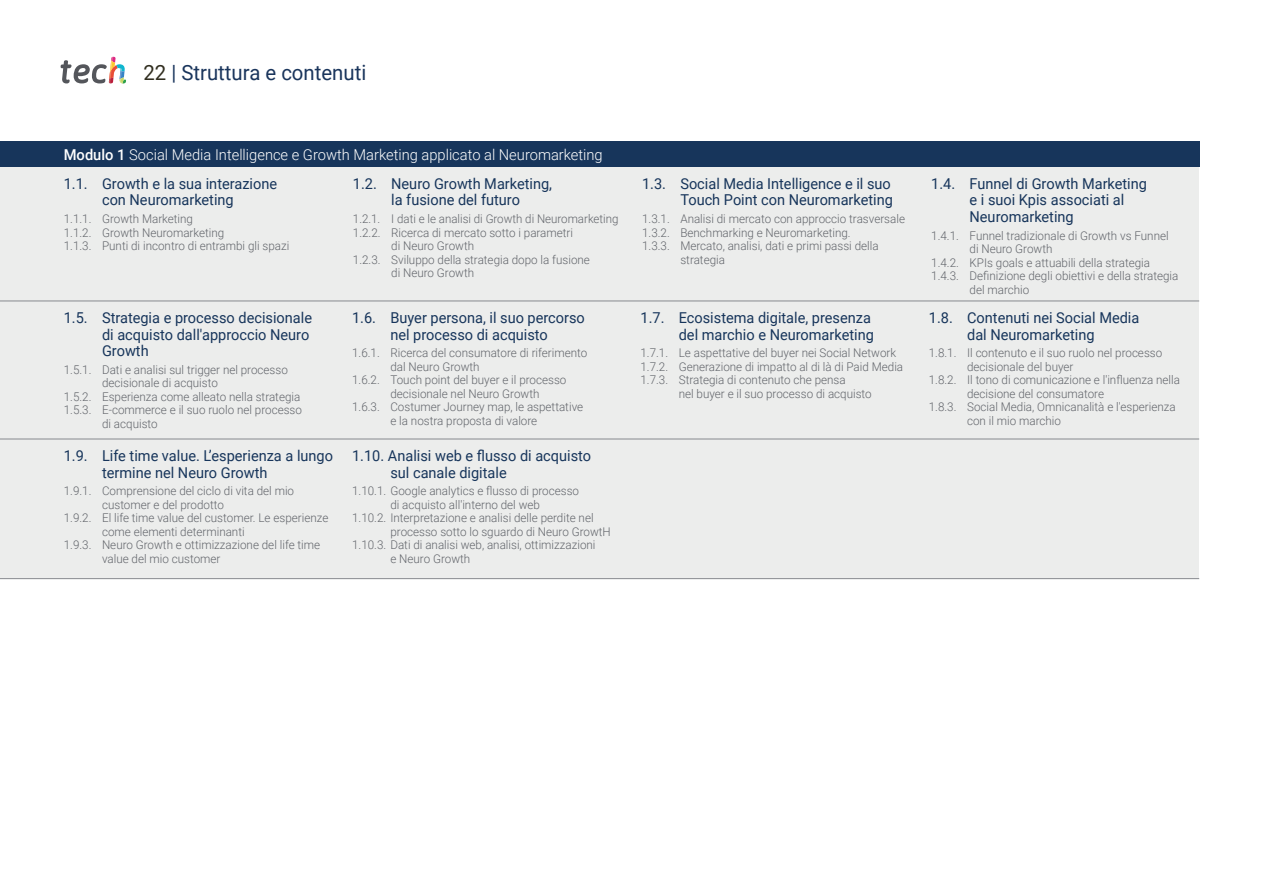
<style>
.page{position:relative;width:1263px;height:893px;background:#fff}
.page>*{position:absolute;margin:0;border:0;box-sizing:border-box;transform-origin:0 0}
.t1{font:21px "Roboto";color:#1a355c}
.t2{font:15px/16.5px "Roboto";color:#17355b;text-align:center}
.t3{font:300 15px "Roboto";color:#fff}
.t4{font:300 12px/13.5px "Roboto";color:#61646a}
.t5{font:300 12px "Roboto";color:#61646a;scale:.96 1}
.s1{color:#312e20}
.s2{font-weight:500}
</style>
<div class="page">
<svg style="left:61px;top:57px;width:65px;height:27px"></svg>
<div style="left:0;top:164px;width:1199px;height:414px;background:#ecedec"></div>
<div style="left:0;top:141px;width:1199px;height:26px;background:#17355b"></div>
<hr style="left:0;top:301px;width:1199px;height:1px;background:#878a8e">
<hr style="left:0;top:439px;width:1199px;height:1px;background:#878a8e">
<hr style="left:0;top:578px;width:1199px;height:1px;background:#878a8e">
<h1 class="t1" style="left:144px;top:57px;width:224px"><span class="s1">22</span> | Struttura e contenuti</h1>
<p class="t3" style="left:64px;top:144px;width:540px"><span class="s2">Modulo 1</span> Social Media Intelligence e Growth Marketing applicato al Neuromarketing</p>
<p class="t2" style="left:64px;top:175px;width:215px">1.1. Growth e la sua interazione con Neuromarketing</p>
<p class="t4" style="left:64px;top:212px;width:227px">1.1.1. Growth Marketing<br>1.1.2. Growth Neuromarketing<br>1.1.3. Punti di incontro di entrambi gli spazi</p>
<p class="t2" style="left:102px;top:309px;width:212px;text-align:left;text-indent:-38px">1.5. Strategia e processo decisionale di acquisto dall'approccio Neuro<br>Growth</p>
<p class="t4" style="left:64px;top:362px;width:226px">1.5.1. Dati e analisi sul trigger nel processo</p>
<p class="t4" style="left:102px;top:376px;width:117px">decisionale di acquisto</p>
<p class="t4" style="left:64px;top:389px;width:238px">1.5.2. Esperienza come alleato nella strategia</p>
<p class="t4" style="left:64px;top:403px;width:240px">1.5.3. E-commerce e il suo ruolo nel processo</p>
<p class="t4" style="left:102px;top:416px;width:57px">di acquisto</p>
<p class="t2" style="left:102px;top:447px;width:233px;text-align:left;text-indent:-38px">1.9. Life time value. L’esperienza a lungo termine nel Neuro Growth</p>
<p class="t4" style="left:64px;top:484px;width:232px">1.9.1. Comprensione del ciclo di vita del mio</p>
<p class="t4" style="left:102px;top:497px;width:123px">customer e del prodotto</p>
<p class="t4" style="left:64px;top:511px;width:266px">1.9.2. El life time value del customer. Le esperienze</p>
<p class="t4" style="left:102px;top:524px;width:144px">come elementi determinanti</p>
<p class="t4" style="left:64px;top:538px;width:258px">1.9.3. Neuro Growth e ottimizzazione del life time</p>
<p class="t4" style="left:102px;top:551px;width:120px">value del mio customer</p>
<p class="t2" style="left:353px;top:175px;width:201px">1.2. Neuro Growth Marketing, la fusione del futuro</p>
<p class="t5" style="left:353px;top:210px;width:278px">1.2.1. I dati e le analisi di Growth di Neuromarketing</p>
<p class="t4" style="left:353px;top:225px;width:222px">1.2.2. Ricerca di mercato sotto i parametri</p>
<p class="t4" style="left:391px;top:239px;width:84px">di Neuro Growth</p>
<p class="t4" style="left:353px;top:252px;width:238px">1.2.3. Sviluppo della strategia dopo la fusione</p>
<p class="t4" style="left:391px;top:266px;width:84px">di Neuro Growth</p>
<p class="t2" style="left:352px;top:309px;width:234px">1.6. Buyer persona, il suo percorso nel processo di acquisto</p>
<p class="t4" style="left:352px;top:346px;width:237px">1.6.1. Ricerca del consumatore di riferimento</p>
<p class="t4" style="left:390px;top:359px;width:91px">dal Neuro Growth</p>
<p class="t4" style="left:352px;top:373px;width:216px">1.6.2. Touch point del buyer e il processo</p>
<p class="t4" style="left:390px;top:386px;width:151px">decisionale nel Neuro Growth</p>
<p class="t4" style="left:352px;top:400px;width:233px">1.6.3. Costumer Journey map, le aspettative</p>
<p class="t4" style="left:390px;top:413px;width:148px">e la nostra proposta di valore</p>
<p class="t2" style="left:390px;top:447px;width:202px;text-align:left;text-indent:-38px">1.10. Analisi web e flusso di acquisto sul canale digitale</p>
<p class="t4" style="left:352px;top:484px;width:228px">1.10.1. Google analytics e flusso di processo</p>
<p class="t4" style="left:390px;top:497px;width:151px">di acquisto all'interno del web</p>
<p class="t4" style="left:352px;top:511px;width:243px">1.10.2. Interpretazione e analisi delle perdite nel</p>
<p class="t4" style="left:390px;top:524px;width:222px">processo sotto lo sguardo di Neuro GrowtH</p>
<p class="t4" style="left:352px;top:538px;width:245px">1.10.3. Dati di analisi web, analisi, ottimizzazioni</p>
<p class="t4" style="left:390px;top:551px;width:81px">e Neuro Growth</p>
<p class="t2" style="left:642px;top:175px;width:252px;text-align:right">1.3. Social Media Intelligence e il suo<br>Touch Point con Neuromarketing</p>
<p class="t4" style="left:642px;top:212px;width:264px">1.3.1. Analisi di mercato con approccio trasversale</p>
<p class="t4" style="left:642px;top:225px;width:210px">1.3.2. Benchmarking e Neuromarketing.</p>
<p class="t4" style="left:642px;top:239px;width:238px">1.3.3. Mercato, analisi, dati e primi passi della</p>
<p class="t4" style="left:680px;top:252px;width:46px">strategia</p>
<p class="t2" style="left:640px;top:309px;width:235px;text-align:right">1.7. Ecosistema digitale, presenza del marchio e Neuromarketing</p>
<p class="t4" style="left:640px;top:346px;width:257px">1.7.1. Le aspettative del buyer nei Social Network</p>
<p class="t4" style="left:640px;top:359px;width:264px">1.7.2. Generazione di impatto al di là di Paid Media</p>
<p class="t4" style="left:640px;top:373px;width:207px">1.7.3. Strategia di contenuto che pensa</p>
<p class="t4" style="left:679px;top:386px;width:194px">nel buyer e il suo processo di acquisto</p>
<p class="t2" style="left:969px;top:175px;width:179px;text-align:left;text-indent:-38px">1.4. Funnel di Growth Marketing e i suoi Kpis associati al<br>Neuromarketing</p>
<p class="t4" style="left:931px;top:228px;width:239px">1.4.1. Funnel tradizionale di Growth vs Funnel</p>
<p class="t4" style="left:969px;top:242px;width:84px">di Neuro Growth</p>
<p class="t4" style="left:931px;top:255px;width:220px">1.4.2. KPIs goals e attuabili della strategia</p>
<p class="t4" style="left:931px;top:269px;width:249px">1.4.3. Definizione degli obiettivi e della strategia</p>
<p class="t4" style="left:969px;top:282px;width:61px">del marchio</p>
<p class="t2" style="left:929px;top:309px;width:212px">1.8. Contenuti nei Social Media dal Neuromarketing</p>
<p class="t4" style="left:929px;top:346px;width:235px">1.8.1. Il contenuto e il suo ruolo nel processo</p>
<p class="t4" style="left:967px;top:359px;width:108px">decisionale del buyer</p>
<p class="t4" style="left:929px;top:373px;width:253px">1.8.2. Il tono di comunicazione e l'influenza nella</p>
<p class="t4" style="left:967px;top:386px;width:138px">decisione del consumatore</p>
<p class="t4" style="left:929px;top:400px;width:248px">1.8.3. Social Media, Omnicanalità e l'esperienza</p>
<p class="t4" style="left:967px;top:413px;width:95px">con il mio marchio</p>
</div>
